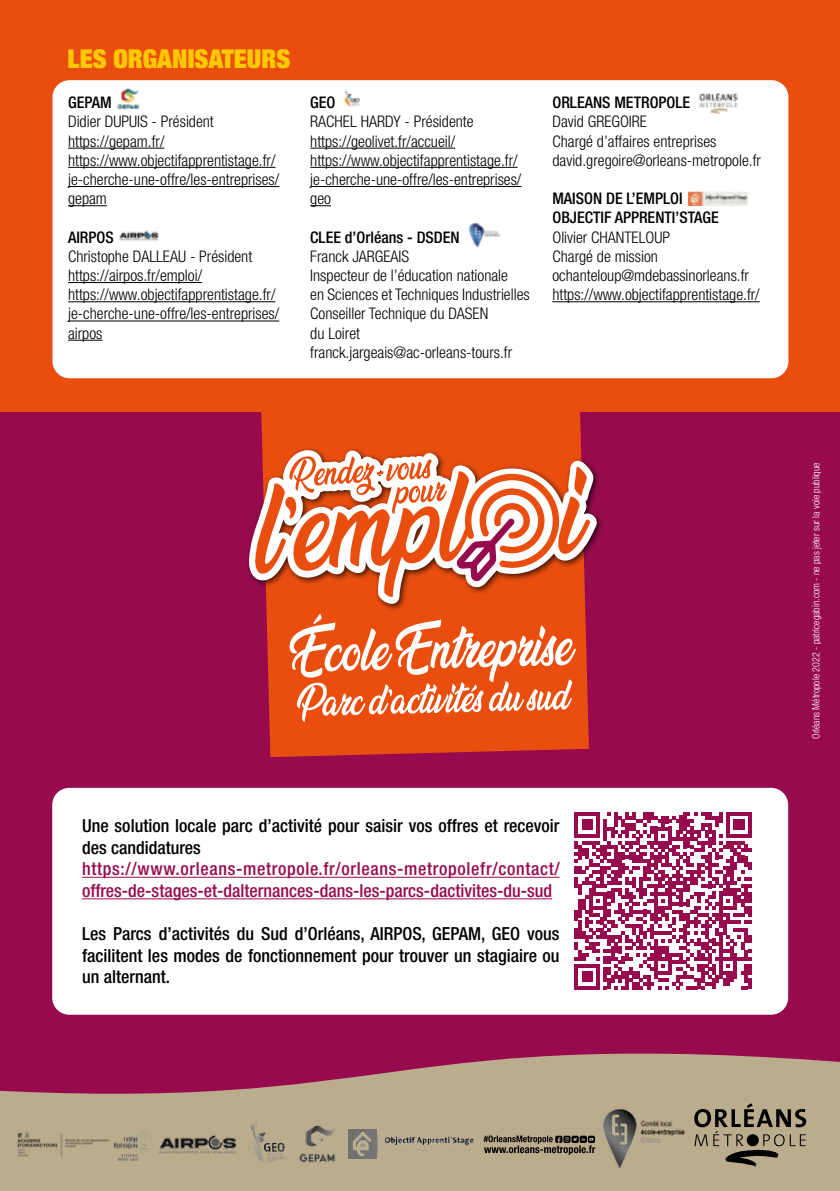
<style>
.page{position:relative;width:840px;height:1191px;background:#fff}
.page>*{position:absolute;margin:0;border:0;box-sizing:border-box;transform-origin:0 0}
.t1{font:900 expanded 26px "Helvetica Neue";color:#ffc801}
.t2{font:500 condensed 18px/21.6px "Helvetica Neue";color:#000}
.t3{font:500 condensed 18px/21.6px "Helvetica Neue";letter-spacing:.01em;color:#970b4e}
.t4{font:300 condensed 16px/19.2px "Helvetica Neue";color:#000}
.t5{font:500 condensed 16px/19.2px "Helvetica Neue";color:#000}
.t6{font:300 condensed 10px "Helvetica Neue";color:#fff}
</style>
<div class="page">
<div style="left:0;top:0;width:839px;height:1191px;background:#970b4e"></div>
<div style="left:0;top:0;width:839px;height:411px;background:#e94e0f"></div>
<svg style="left:0;top:1053px;width:839px;height:138px;fill:#bbac8e"></svg>
<svg style="left:693px;top:1103px;width:112px;height:64px;background:#8e836c"></svg>
<img style="left:600px;top:1105px;width:90px;height:64px">
<img style="left:15px;top:1129px;width:97px;height:30px">
<img style="left:114px;top:1127px;width:39px;height:33px">
<img style="left:239px;top:1116px;width:56px;height:56px">
<img style="left:293px;top:1120px;width:48px;height:48px">
<img style="left:158px;top:1131px;width:79px;height:26px">
<img style="left:348px;top:1129px;width:127px;height:29px">
<svg style="left:483px;top:1135px;width:112px;height:19px;background:#746a58"></svg>
<svg style="left:208px;top:378px;width:81px;height:304px"></svg>
<svg style="left:255px;top:467px;width:34px;height:130px;background:#de836e"></svg>
<div style="left:52px;top:80px;width:736px;height:298px;background:#fff;border-radius:17px"></div>
<img style="left:468px;top:223px;width:33px;height:24px">
<img style="left:688px;top:192px;width:58px;height:13px">
<img style="left:344px;top:90px;width:16px;height:17px">
<img style="left:116px;top:88px;width:24px;height:22px">
<img style="left:119px;top:230px;width:40px;height:11px">
<img style="left:698px;top:94px;width:40px;height:19px">
<hr style="left:68px;top:148px;width:96px;height:1px;background:#000">
<hr style="left:68px;top:167px;width:207px;height:1px;background:#000">
<hr style="left:68px;top:186px;width:211px;height:1px;background:#000">
<hr style="left:68px;top:205px;width:39px;height:1px;background:#000">
<hr style="left:68px;top:282px;width:134px;height:1px;background:#000">
<hr style="left:68px;top:301px;width:207px;height:1px;background:#000">
<hr style="left:68px;top:320px;width:211px;height:1px;background:#000">
<hr style="left:68px;top:340px;width:34px;height:1px;background:#000">
<hr style="left:310px;top:148px;width:145px;height:1px;background:#000">
<hr style="left:310px;top:167px;width:207px;height:1px;background:#000">
<hr style="left:310px;top:186px;width:211px;height:1px;background:#000">
<svg style="left:310px;top:205px;width:21px;height:1px"></svg>
<hr style="left:552px;top:301px;width:207px;height:1px;background:#000">
<div style="left:52px;top:788px;width:735px;height:226px;background:#fff;border-radius:17px"></div>
<hr style="left:82px;top:876px;width:477px;height:1px;background:#970b4e">
<hr style="left:82px;top:898px;width:469px;height:1px;background:#970b4e">
<svg style="left:289px;top:378px;width:462px;height:611px"></svg>
<hr style="left:747px;top:964px;width:4px;height:11px;background:#970b4e">
<hr style="left:747px;top:978px;width:4px;height:11px;background:#970b4e">
<h1 class="t1" style="left:68px;top:42px;width:224px">LES ORGANISATEURS</h1>
<p class="t5" style="left:68px;top:93px;width:45px">GEPAM</p>
<p class="t4" style="left:68px;top:112px;width:212px">Didier DUPUIS - Président https://gepam.fr/ https://www.objectifapprentistage.fr/ je-cherche-une-offre/les-entreprises/ gepam</p>
<p class="t5" style="left:68px;top:227px;width:47px">AIRPOS</p>
<p class="t4" style="left:68px;top:246px;width:212px">Christophe DALLEAU - Président https://airpos.fr/emploi/ https://www.objectifapprentistage.fr/ je-cherche-une-offre/les-entreprises/ airpos</p>
<p class="t5" style="left:310px;top:93px;width:27px">GEO</p>
<p class="t4" style="left:310px;top:112px;width:212px">RACHEL HARDY - Présidente https://geolivet.fr/accueil/ https://www.objectifapprentistage.fr/ je-cherche-une-offre/les-entreprises/ geo</p>
<p class="t5" style="left:310px;top:227px;width:151px">CLEE d’Orléans - DSDEN</p>
<p class="t4" style="left:310px;top:246px;width:221px">Franck JARGEAIS<br>Inspecteur de l’éducation nationale<br>en Sciences et Techniques Industrielles<br>Conseiller Technique du DASEN<br>du Loiret franck.jargeais@ac-orleans-tours.fr</p>
<p class="t5" style="left:552px;top:93px;width:139px">ORLEANS METROPOLE</p>
<p class="t4" style="left:552px;top:112px;width:210px">David GREGOIRE<br>Chargé d’affaires entreprises david.gregoire@orleans-metropole.fr</p>
<p class="t5" style="left:552px;top:189px;width:168px">MAISON DE L’EMPLOI<br>OBJECTIF APPRENTI’STAGE</p>
<p class="t4" style="left:552px;top:227px;width:209px">Olivier CHANTELOUP<br>Chargé de mission ochanteloup@mdebassinorleans.fr https://www.objectifapprentistage.fr/</p>
<p class="t2" style="left:82px;top:815px;width:479px">Une solution locale parc d’activité pour saisir vos offres et recevoir des candidatures</p>
<p class="t3" style="left:82px;top:858px;width:479px">https://www.orleans-metropole.fr/orleans-metropolefr/contact/ offres-de-stages-et-dalternances-dans-les-parcs-dactivites-du-sud</p>
<p class="t2" style="left:82px;top:923px;width:479px;text-align:justify">Les Parcs d’activités du Sud d’Orléans, AIRPOS, GEPAM, GEO vous facilitent les modes de fonctionnement pour trouver un stagiaire ou un alternant.</p>
<p class="t6" style="left:809px;top:739px;width:278px;rotate:-90deg">Orléans Métropole 2022 - patricegabin.com - ne pas jeter sur la voie publique</p>
</div>
